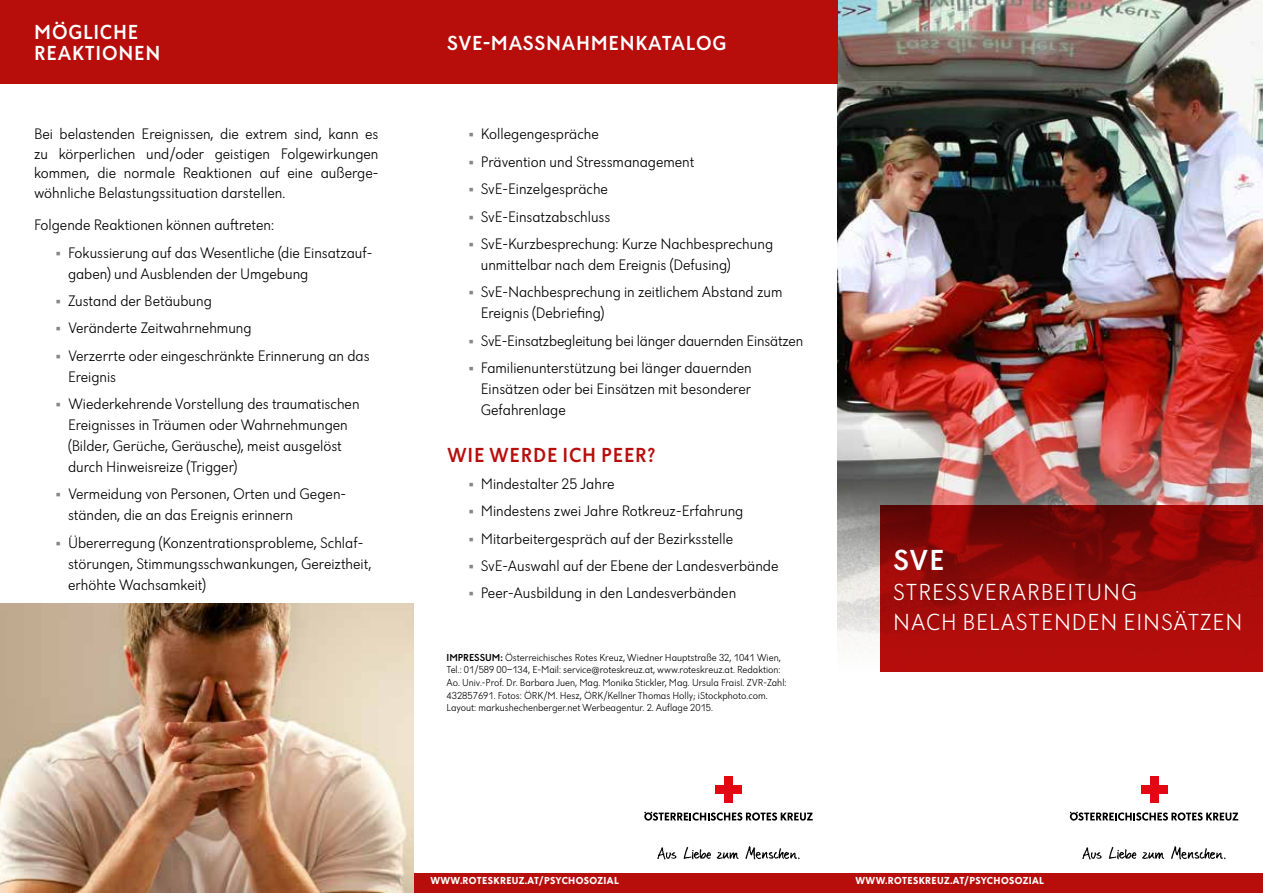
<style>
.page{position:relative;width:1263px;height:893px;background:#fff}
.page>*{position:absolute;margin:0;border:0;box-sizing:border-box;transform-origin:0 0}
.t1{font:500 30px "Dunant";color:#fff}
.t2{font:300 24px/30px "Dunant";letter-spacing:.035em;color:#fff}
.t3{font:500 21px/21px "Dunant";letter-spacing:.035em;color:#fff}
.t4{font:500 21px "Dunant";letter-spacing:.035em;color:#b70e0c}
.t5{font:300 15.75px/21px "Dunant";color:#000}
.t6{font:300 10.5px/12.6px "Dunant";color:#000}
.t7{font:700 10.5px "Dunant";letter-spacing:.035em;color:#fff}
.s1{color:#878787}
.s2{font-weight:500}
</style>
<div class="page">
<div style="left:412px;top:873px;width:851px;height:20px;background:#b70e0c"></div>
<img style="left:838px;top:0;width:425px;height:646px">
<img style="left:1082px;top:846px;width:144px;height:14px">
<div style="left:1150px;top:777px;width:8px;height:26px;background:#e30613"></div>
<div style="left:1141px;top:785px;width:26px;height:9px;background:#e30613"></div>
<svg style="left:1070px;top:812px;width:168px;height:9px"></svg>
<img style="left:657px;top:846px;width:143px;height:14px">
<div style="left:724px;top:777px;width:9px;height:26px;background:#e30613"></div>
<div style="left:715px;top:785px;width:27px;height:9px;background:#e30613"></div>
<svg style="left:644px;top:812px;width:169px;height:9px"></svg>
<svg style="left:880px;top:505px;width:383px;height:167px;background:#980a08"></svg>
<div style="left:0;top:0;width:838px;height:84px;background:#b70e0c"></div>
<img style="left:0;top:604px;width:413px;height:289px">
<h3 class="t3" style="left:34px;top:22px;width:128px">MÖGLICHE<br>REAKTIONEN</h3>
<p class="t5" style="left:34px;top:124px;width:346px;line-height:19.5px;text-align:justify">Bei belastenden Ereignissen, die extrem sind, kann es zu körperlichen und/oder geistigen Folgewirkungen kommen, die normale Reaktionen auf eine außerge&shy;wöhnliche Belastungssituation darstellen.</p>
<p class="t5" style="left:34px;top:214px;width:242px">Folgende Reaktionen können auftreten:</p>
<p class="t5" style="left:68px;top:242px;width:306px;text-indent:-13px"><span class="s1">•</span> Fokussierung auf das Wesentliche (die Einsatzauf&shy;gaben) und Ausblenden der Umgebung</p>
<p class="t5" style="left:55px;top:290px;width:158px"><span class="s1">•</span> Zustand der Betäubung</p>
<p class="t5" style="left:55px;top:318px;width:198px"><span class="s1">•</span> Veränderte Zeitwahrnehmung</p>
<p class="t5" style="left:68px;top:345px;width:303px;text-indent:-13px"><span class="s1">•</span> Verzerrte oder eingeschränkte Erinnerung an das<br>Ereignis</p>
<p class="t5" style="left:68px;top:393px;width:293px;text-indent:-13px"><span class="s1">•</span> Wiederkehrende Vorstellung des traumatischen Ereignisses in Träumen oder Wahrnehmungen (Bilder, Gerüche, Geräusche), meist ausgelöst durch Hinweisreize (Trigger)</p>
<p class="t5" style="left:68px;top:484px;width:280px;text-indent:-13px"><span class="s1">•</span> Vermeidung von Personen, Orten und Gegen&shy;ständen, die an das Ereignis erinnern</p>
<p class="t5" style="left:68px;top:532px;width:305px;text-indent:-13px"><span class="s1">•</span> Übererregung (Konzentrationsprobleme, Schlaf&shy;störungen, Stimmungsschwankungen, Gereiztheit, erhöhte Wachsamkeit)</p>
<h3 class="t3" style="left:447px;top:32px;width:281px">SVE-MASSNAHMENKATALOG</h3>
<p class="t5" style="left:468px;top:124px;width:132px"><span class="s1">•</span> Kollegengespräche</p>
<p class="t5" style="left:468px;top:151px;width:228px"><span class="s1">•</span> Prävention und Stressmanagement</p>
<p class="t5" style="left:468px;top:178px;width:141px"><span class="s1">•</span> SvE-Einzelgespräche</p>
<p class="t5" style="left:468px;top:206px;width:144px"><span class="s1">•</span> SvE-Einsatzabschluss</p>
<p class="t5" style="left:481px;top:233px;width:294px;text-indent:-13px"><span class="s1">•</span> SvE-Kurzbesprechung: Kurze Nachbesprechung unmittelbar nach dem Ereignis (Defusing)</p>
<p class="t5" style="left:481px;top:282px;width:303px;text-indent:-13px"><span class="s1">•</span> SvE-Nachbesprechung in zeitlichem Abstand zum<br>Ereignis (Debriefing)</p>
<p class="t5" style="left:468px;top:330px;width:337px"><span class="s1">•</span> SvE-Einsatzbegleitung bei länger dauernden Einsätzen</p>
<p class="t5" style="left:481px;top:357px;width:273px;text-align:justify;text-indent:-13px"><span class="s1">•</span> Familienunterstützung bei länger dauernden Einsätzen oder bei Einsätzen mit besonderer Gefahrenlage</p>
<h3 class="t4" style="left:447px;top:443px;width:210px">WIE WERDE ICH PEER?</h3>
<p class="t5" style="left:468px;top:473px;width:148px"><span class="s1">•</span> Mindestalter 25 Jahre</p>
<p class="t5" style="left:468px;top:501px;width:277px"><span class="s1">•</span> Mindestens zwei Jahre Rotkreuz-Erfahrung</p>
<p class="t5" style="left:468px;top:528px;width:267px"><span class="s1">•</span> Mitarbeitergespräch auf der Bezirksstelle</p>
<p class="t5" style="left:468px;top:555px;width:312px"><span class="s1">•</span> SvE-Auswahl auf der Ebene der Landesverbände</p>
<p class="t5" style="left:468px;top:583px;width:270px"><span class="s1">•</span> Peer-Ausbildung in den Landesverbänden</p>
<p class="t6" style="left:446px;top:651px;width:342px"><span class="s2">IMPRESSUM:</span> Österreichisches Rotes Kreuz, Wiedner Hauptstraße 32, 1041 Wien, Tel.: 01/589 00-134, E-Mail: service@roteskreuz.at, www.roteskreuz.at. Redaktion:<br>Ao. Univ.-Prof. Dr. Barbara Juen, Mag. Monika Stickler, Mag. Ursula Fraisl. ZVR-Zahl:<br>432857691. Fotos: ÖRK/M. Hesz, ÖRK/Kellner Thomas Holly; iStockphoto.com.<br>Layout: markushechenberger.net Werbeagentur. 2. Auflage 2015.</p>
<h1 class="t1" style="left:893px;top:543px;width:52px">SVE</h1>
<h2 class="t2" style="left:893px;top:577px;width:351px">STRESSVERARBEITUNG<br>NACH BELASTENDEN EINSÄTZEN</h2>
<p class="t7" style="left:430px;top:875px;width:190px">WWW.ROTESKREUZ.AT/PSYCHOSOZIAL</p>
<p class="t7" style="left:855px;top:875px;width:190px">WWW.ROTESKREUZ.AT/PSYCHOSOZIAL</p>
</div>
